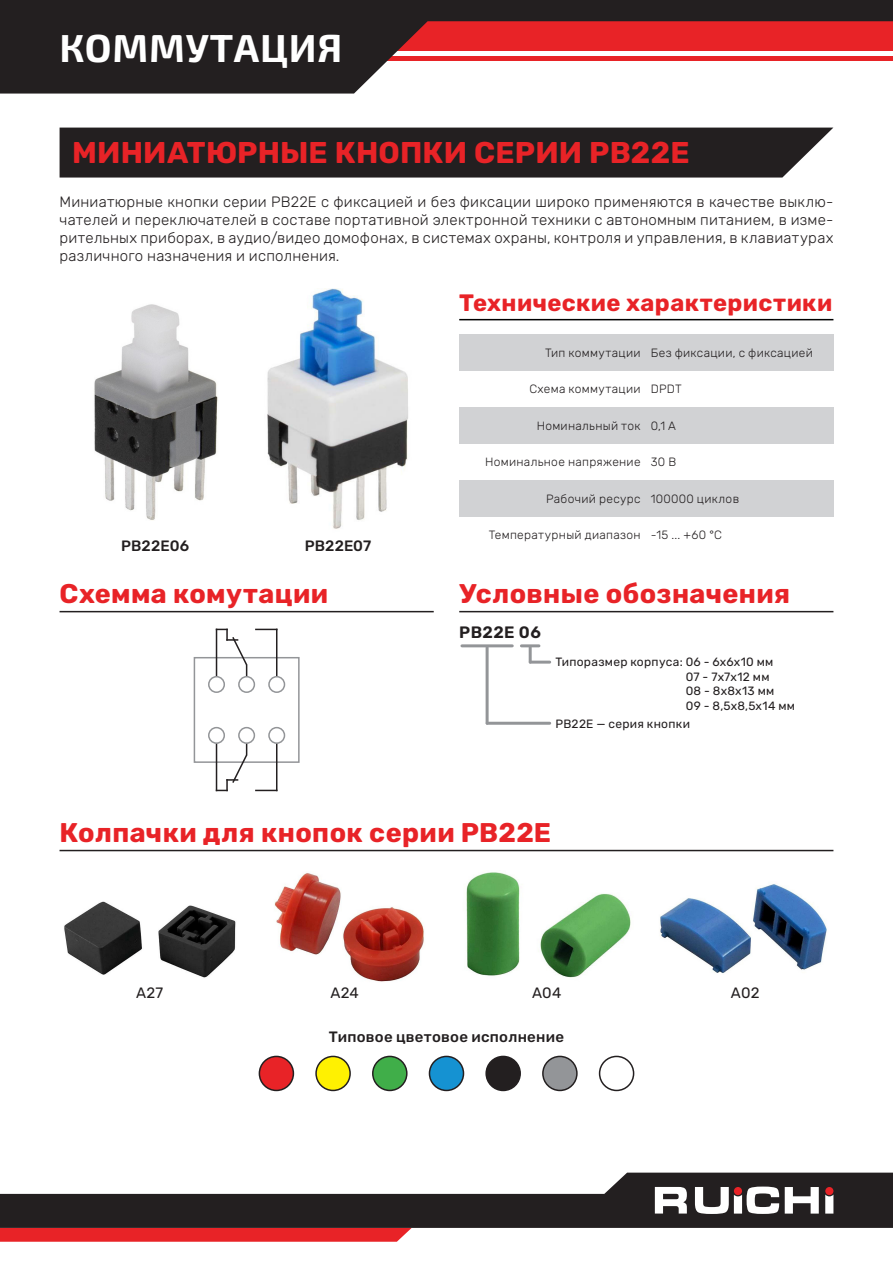
<style>
.page{position:relative;width:893px;height:1263px;background:#fff}
.page>*{position:absolute;margin:0;border:0;box-sizing:border-box;transform-origin:0 0}
.t1{font:700 39px "Exo 2";letter-spacing:.02em;color:#fff}
.t2{font:700 30px "Rubik";letter-spacing:.005em;color:#e82327}
.t3{font:700 27px "Rubik";letter-spacing:.015em;color:#e82327}
.t4{font:700 23.7px "Rubik";letter-spacing:.02em;color:#e82327}
.t5{font:600 16.5px "Rubik";letter-spacing:.025em;color:#231f20}
.t6{font:300 15px/18px "Rubik";letter-spacing:.015em;color:#231f20;text-align:justify}
.t7{font:500 15px "Rubik";letter-spacing:.015em;color:#231f20}
.t8{font:15px "Rubik";letter-spacing:.01em;color:#231f20}
.t9{font:300 12px "Rubik";letter-spacing:.025em;color:#231f20}
.t10{font:12px/14.4px "Rubik";letter-spacing:.02em;color:#231f20}
</style>
<div class="page">
<svg style="left:0;top:0;width:893px;height:94px;fill:#231f20"></svg>
<svg style="left:0;top:1228px;width:412px;height:14px;background:#e82b2f"></svg>
<svg style="left:0;top:1172px;width:893px;height:56px;fill:#231f20"></svg>
<svg style="left:655px;top:1186px;width:178px;height:28px"></svg>
<div style="left:60px;top:128px;width:773px;height:50px;background:#231f20"></div>
<div style="left:459px;top:335px;width:374px;height:36px;background:#d1d2d4"></div>
<div style="left:459px;top:480px;width:374px;height:36px;background:#d1d2d4"></div>
<div style="left:459px;top:407px;width:374px;height:37px;background:#d1d2d4"></div>
<hr style="left:459px;top:319px;width:374px;height:1px;background:#000">
<hr style="left:530px;top:661px;width:20px;height:3px;background:#939598">
<hr style="left:462px;top:644px;width:50px;height:3px;background:#939598">
<hr style="left:521px;top:644px;width:18px;height:3px;background:#939598">
<hr style="left:529px;top:647px;width:3px;height:15px;background:#939598">
<hr style="left:486px;top:647px;width:3px;height:76px;background:#939598">
<hr style="left:487px;top:722px;width:63px;height:3px;background:#939598">
<hr style="left:60px;top:850px;width:773px;height:1px;background:#231f20">
<img style="left:94px;top:304px;width:124px;height:216px">
<img style="left:267px;top:289px;width:141px;height:240px">
<img style="left:466px;top:872px;width:165px;height:106px">
<img style="left:660px;top:884px;width:167px;height:89px">
<img style="left:64px;top:901px;width:172px;height:77px">
<img style="left:343px;top:907px;width:81px;height:75px">
<img style="left:274px;top:873px;width:67px;height:82px">
<hr style="left:60px;top:611px;width:374px;height:1px;background:#231f20">
<div style="left:194px;top:657px;width:106px;height:106px;border:2px solid #939598"></div>
<hr style="left:216px;top:629px;width:1px;height:47px;background:#231f20">
<hr style="left:276px;top:629px;width:1px;height:47px;background:#231f20">
<svg style="left:217px;top:629px;width:31px;height:47px"></svg>
<svg style="left:256px;top:629px;width:20px;height:1px"></svg>
<div style="left:208px;top:676px;width:17px;height:17px;border:2px solid #939598;border-radius:50%"></div>
<div style="left:238px;top:676px;width:17px;height:17px;border:2px solid #939598;border-radius:50%"></div>
<div style="left:268px;top:676px;width:17px;height:17px;border:2px solid #939598;border-radius:50%"></div>
<hr style="left:216px;top:744px;width:1px;height:46px;background:#231f20">
<hr style="left:276px;top:744px;width:1px;height:46px;background:#231f20">
<svg style="left:217px;top:744px;width:31px;height:47px"></svg>
<svg style="left:256px;top:790px;width:21px;height:1px"></svg>
<div style="left:208px;top:727px;width:17px;height:17px;border:2px solid #939598;border-radius:50%"></div>
<div style="left:238px;top:727px;width:17px;height:17px;border:2px solid #939598;border-radius:50%"></div>
<div style="left:268px;top:727px;width:17px;height:17px;border:2px solid #939598;border-radius:50%"></div>
<div style="left:259px;top:1056px;width:34px;height:34px;background:#e82327;border-radius:50%"></div>
<div style="left:259px;top:1056px;width:35px;height:35px;border:2px solid #231f20;border-radius:50%"></div>
<div style="left:373px;top:1056px;width:34px;height:34px;background:#40ae49;border-radius:50%"></div>
<div style="left:372px;top:1056px;width:36px;height:35px;border:2px solid #231f20;border-radius:50%"></div>
<div style="left:486px;top:1056px;width:34px;height:34px;background:#231f20;border-radius:50%"></div>
<div style="left:485px;top:1056px;width:36px;height:35px;border:2px solid #231f20;border-radius:50%"></div>
<div style="left:316px;top:1056px;width:34px;height:34px;background:#fff101;border-radius:50%"></div>
<div style="left:315px;top:1056px;width:36px;height:35px;border:2px solid #231f20;border-radius:50%"></div>
<div style="left:429px;top:1056px;width:34px;height:34px;background:#1592d2;border-radius:50%"></div>
<div style="left:429px;top:1056px;width:35px;height:35px;border:2px solid #231f20;border-radius:50%"></div>
<div style="left:543px;top:1056px;width:34px;height:34px;background:#939598;border-radius:50%"></div>
<div style="left:542px;top:1056px;width:36px;height:35px;border:2px solid #231f20;border-radius:50%"></div>
<div style="left:599px;top:1056px;width:35px;height:35px;border:2px solid #231f20;border-radius:50%"></div>
<hr style="left:459px;top:611px;width:374px;height:1px;background:#231f20">
<h1 class="t1" style="left:60px;top:21px;width:284px">КОММУТАЦИЯ</h1>
<h2 class="t2" style="left:72px;top:136px;width:619px">МИНИАТЮРНЫЕ КНОПКИ СЕРИИ PB22E</h2>
<p class="t6" style="left:60px;top:193px;width:775px">Миниатюрные кнопки серии PB22E с фиксацией и без фиксации широко применяются в качестве выклю&shy;чателей и переключателей в составе портативной электронной техники с автономным питанием, в изме&shy;рительных приборах, в аудио/видео домофонах, в системах охраны, контроля и управления, в клавиатурах различного назначения и исполнения.</p>
<h3 class="t4" style="left:459px;top:289px;width:374px">Технические характеристики</h3>
<p class="t7" style="left:121px;top:537px;width:69px">PB22E06</p>
<p class="t7" style="left:305px;top:537px;width:68px">PB22E07</p>
<p class="t9" style="left:545px;top:346px;width:97px">Тип коммутации</p>
<p class="t9" style="left:651px;top:346px;width:164px">Без фиксации, с фиксацией</p>
<p class="t9" style="left:529px;top:382px;width:113px">Схема коммутации</p>
<p class="t9" style="left:651px;top:382px;width:32px">DPDT</p>
<p class="t9" style="left:537px;top:419px;width:105px">Номинальный ток</p>
<p class="t9" style="left:651px;top:419px;width:27px">0,1 А</p>
<p class="t9" style="left:485px;top:455px;width:157px">Номинальное напряжение</p>
<p class="t9" style="left:651px;top:455px;width:27px">30 В</p>
<p class="t9" style="left:546px;top:492px;width:96px">Рабочий ресурс</p>
<p class="t9" style="left:651px;top:492px;width:90px">100000 циклов</p>
<p class="t9" style="left:489px;top:528px;width:153px">Температурный диапазон</p>
<p class="t9" style="left:651px;top:528px;width:73px">-15 ... +60 °C</p>
<h3 class="t3" style="left:60px;top:578px;width:270px">Схемма комутации</h3>
<h3 class="t3" style="left:459px;top:578px;width:332px">Условные обозначения</h3>
<p class="t5" style="left:459px;top:623px;width:83px">PB22E 06</p>
<p class="t10" style="left:686px;top:655px;width:111px;text-indent:-130px">Типоразмер корпуса: 06 - 6х6х10 мм<br>07 - 7x7x12 мм<br>08 - 8x8x13 мм<br>09 - 8,5x8,5x14 мм</p>
<p class="t10" style="left:555px;top:717px;width:136px">PB22E — серия кнопки</p>
<h3 class="t3" style="left:60px;top:817px;width:493px">Колпачки для кнопок серии PB22E</h3>
<p class="t8" style="left:136px;top:985px;width:29px">A27</p>
<p class="t8" style="left:330px;top:985px;width:30px">A24</p>
<p class="t8" style="left:532px;top:985px;width:31px">A04</p>
<p class="t8" style="left:731px;top:985px;width:30px">A02</p>
<p class="t7" style="left:329px;top:1029px;width:237px">Типовое цветовое исполнение</p>
</div>
